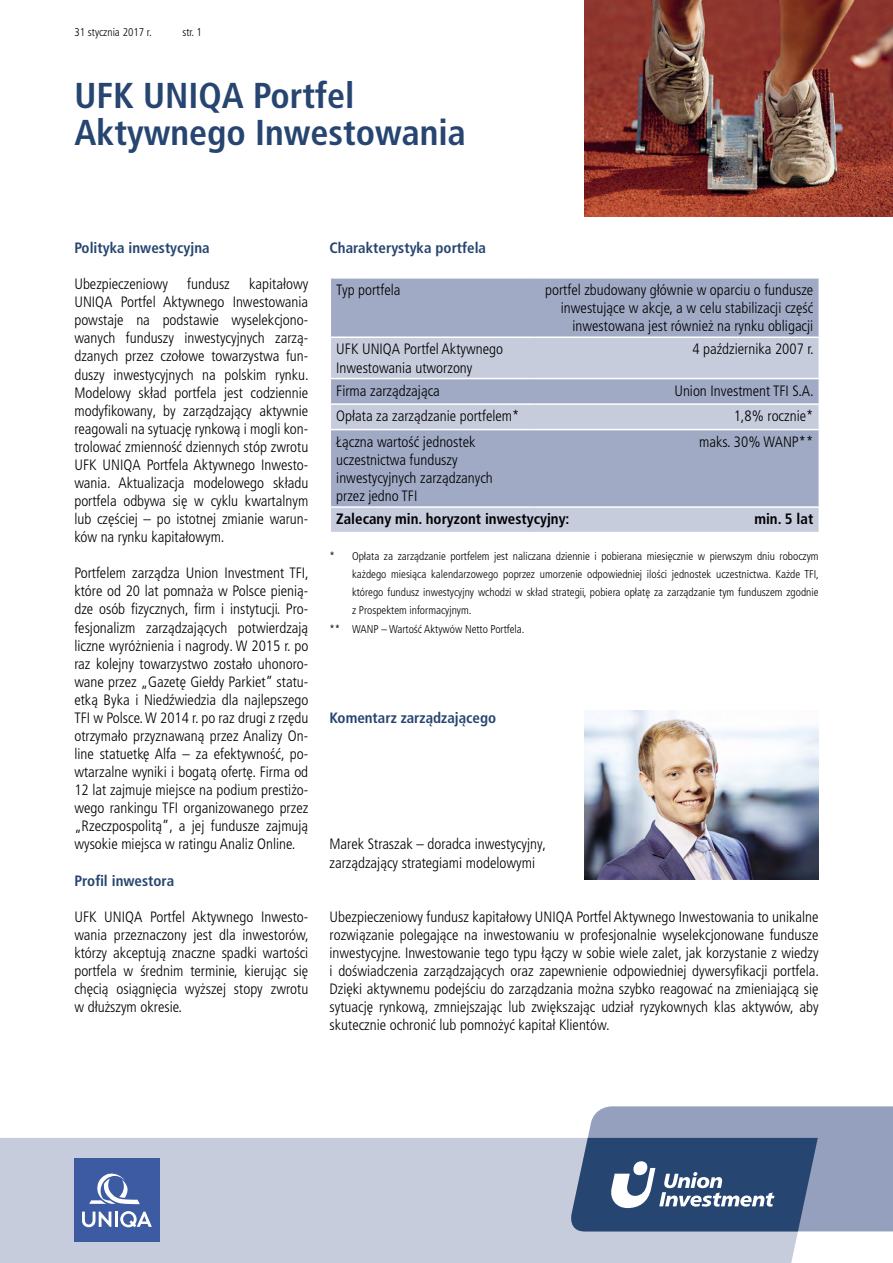
<style>
.page{position:relative;width:893px;height:1263px;background:#fff}
.page>*{position:absolute;margin:0;border:0;box-sizing:border-box;transform-origin:0 0}
.t1{font:700 condensed 36px/36.2px "Frutiger LT Pro";color:#264570}
._04_Copy_10_pt{font:300 condensed 15px/18px "Frutiger LT Pro";color:#000;text-align:justify}
._03_Subhead_10_pt{font:700 condensed 15px "Frutiger LT Pro";color:#264570}
._04_Copy_10_pt-2{font:700 condensed 15px "Frutiger LT Pro";color:#000}
._07_Issue_details__p{font:300 condensed 11.25px/18px "Frutiger LT Pro";color:#000;text-align:justify}
</style>
<div class="page">
<div style="left:0;top:1138px;width:818px;height:125px;background:#c7ccdd"></div>
<svg style="left:568px;top:1106px;width:325px;height:125px;background:#6a7d9e"></svg>
<img style="left:585px;top:0;width:308px;height:217px">
<div style="left:74px;top:1159px;width:85px;height:83px;background:#3c5ba3"></div>
<svg style="left:82px;top:1211px;width:29px;height:16px"></svg>
<hr style="left:115px;top:1211px;width:3px;height:16px;background:#fff">
<svg style="left:120px;top:1211px;width:32px;height:16px"></svg>
<svg style="left:89px;top:1173px;width:51px;height:31px"></svg>
<div style="left:331px;top:279px;width:488px;height:57px;background:#a0aac5"></div>
<svg style="left:331px;top:338px;width:488px;height:194px;background:#b2bad0"></svg>
<hr style="left:330px;top:378px;width:204px;height:1px;background:#fff">
<hr style="left:534px;top:378px;width:286px;height:1px;background:#fff">
<hr style="left:330px;top:403px;width:204px;height:2px;background:#fff">
<hr style="left:534px;top:403px;width:286px;height:2px;background:#fff">
<hr style="left:330px;top:429px;width:204px;height:1px;background:#fff">
<hr style="left:534px;top:429px;width:286px;height:1px;background:#fff">
<hr style="left:330px;top:506px;width:204px;height:2px;background:#fff">
<hr style="left:534px;top:506px;width:286px;height:2px;background:#fff">
<img style="left:585px;top:710px;width:234px;height:169px">
<p class="_07_Issue_details__p" style="left:74px;top:23px;width:79px">31 stycznia 2017 r.</p>
<p class="_07_Issue_details__p" style="left:182px;top:23px;width:21px">str. 1</p>
<h1 class="t1" style="left:74px;top:78px;width:393px">UFK UNIQA Portfel<br>Aktywnego Inwestowania</h1>
<p class="_03_Subhead_10_pt" style="left:74px;top:239px;width:137px">Polityka inwestycyjna</p>
<p class="_04_Copy_10_pt" style="left:74px;top:275px;width:95px">Ubezpieczeniowy</p>
<p class="_04_Copy_10_pt" style="left:187px;top:275px;width:44px">fundusz</p>
<p class="_04_Copy_10_pt" style="left:74px;top:275px;width:236px;text-indent:175px">kapitałowy UNIQA Portfel Aktywnego Inwestowania powstaje na podstawie wyselekcjono&shy;wanych funduszy inwestycyjnych zarzą&shy;dzanych przez czołowe towarzystwa fun&shy;duszy inwestycyjnych na polskim rynku.<br>Modelowy skład portfela jest codziennie modyfikowany, by zarządzający aktywnie reagowali na sytuację rynkową i mogli kon&shy;trolować zmienność dziennych stóp zwrotu UFK UNIQA Portfela Aktywnego Inwesto&shy;wania. Aktualizacja modelowego składu portfela odbywa się w cyklu kwartalnym lub częściej – po istotnej zmianie warun&shy;ków na rynku kapitałowym.</p>
<p class="_04_Copy_10_pt" style="left:74px;top:564px;width:236px">Portfelem zarządza Union Investment TFI, które od 20 lat pomnaża w Polsce pienią&shy;dze osób fizycznych, firm i instytucji. Pro&shy;fesjonalizm zarządzających potwierdzają liczne wyróżnienia i nagrody. W 2015 r. po raz kolejny towarzystwo zostało uhonoro&shy;wane przez „Gazetę Giełdy Parkiet” statu&shy;etką Byka i Niedźwiedzia dla najlepszego TFI w Polsce. W 2014 r. po raz drugi z rzędu otrzymało przyznawaną przez Analizy On&shy;line statuetkę Alfa – za efektywność, po&shy;wtarzalne wyniki i bogatą ofertę. Firma od 12 lat zajmuje miejsce na podium prestiżo&shy;wego rankingu TFI organizowanego przez „Rzeczpospolitą”, a jej fundusze zajmują wysokie miejsca w ratingu Analiz Online.</p>
<p class="_03_Subhead_10_pt" style="left:74px;top:871px;width:101px">Profil inwestora</p>
<p class="_04_Copy_10_pt" style="left:74px;top:908px;width:236px">UFK UNIQA Portfel Aktywnego Inwesto&shy;wania przeznaczony jest dla inwestorów, którzy akceptują znaczne spadki wartości portfela w średnim terminie, kierując się chęcią osiągnięcia wyższej stopy zwrotu w dłuższym okresie.</p>
<p class="_03_Subhead_10_pt" style="left:330px;top:239px;width:158px">Charakterystyka portfela</p>
<p class="_04_Copy_10_pt" style="left:336px;top:281px;width:66px">Typ portfela</p>
<p class="_04_Copy_10_pt" style="left:545px;top:281px;width:270px;text-align:right">portfel zbudowany głównie w oparciu o fundusze inwestujące w akcje, a w celu stabilizacji część inwestowana jest również na rynku obligacji</p>
<p class="_04_Copy_10_pt" style="left:336px;top:340px;width:168px">UFK UNIQA Portfel Aktywnego<br>Inwestowania utworzony</p>
<p class="_04_Copy_10_pt" style="left:692px;top:340px;width:123px">4 października 2007 r.</p>
<p class="_04_Copy_10_pt" style="left:336px;top:382px;width:105px">Firma zarządzająca</p>
<p class="_04_Copy_10_pt" style="left:674px;top:382px;width:141px">Union Investment TFI S.A.</p>
<p class="_04_Copy_10_pt" style="left:336px;top:407px;width:185px">Opłata za zarządzanie portfelem*</p>
<p class="_04_Copy_10_pt" style="left:734px;top:407px;width:81px">1,8% rocznie*</p>
<p class="_04_Copy_10_pt" style="left:336px;top:433px;width:158px;text-align:left">Łączna wartość jednostek uczestnictwa funduszy inwestycyjnych zarządzanych przez jedno TFI</p>
<p class="_04_Copy_10_pt" style="left:699px;top:433px;width:116px">maks. 30% WANP**</p>
<p class="_04_Copy_10_pt-2" style="left:336px;top:510px;width:235px">Zalecany min. horyzont inwestycyjny:</p>
<p class="_04_Copy_10_pt-2" style="left:754px;top:510px;width:60px">min. 5 lat</p>
<p class="_07_Issue_details__p" style="left:352px;top:547px;width:468px;text-indent:-22px">* Opłata za zarządzanie portfelem jest naliczana dziennie i pobierana miesięcznie w pierwszym dniu roboczym każdego miesiąca kalendarzowego poprzez umorzenie odpowiedniej ilości jednostek uczestnictwa. Każde TFI, którego fundusz inwestycyjny wchodzi w skład strategii, pobiera opłatę za zarządzanie tym funduszem zgodnie z Prospektem informacyjnym.</p>
<p class="_07_Issue_details__p" style="left:330px;top:620px;width:197px">** WANP – Wartość Aktywów Netto Portfela.</p>
<p class="_03_Subhead_10_pt" style="left:330px;top:709px;width:168px">Komentarz zarządzającego</p>
<p class="_04_Copy_10_pt" style="left:330px;top:835px;width:218px">Marek Straszak – doradca inwestycyjny,</p>
<p class="_04_Copy_10_pt" style="left:330px;top:853px;width:207px">zarządzający strategiami modelowymi</p>
<p class="_04_Copy_10_pt" style="left:330px;top:908px;width:491px">Ubezpieczeniowy fundusz kapitałowy UNIQA Portfel Aktywnego Inwestowania to unikalne rozwiązanie polegające na inwestowaniu w profesjonalnie wyselekcjonowane fundusze inwestycyjne. Inwestowanie tego typu łączy w sobie wiele zalet, jak korzystanie z wiedzy i doświadczenia zarządzających oraz zapewnienie odpowiedniej dywersyfikacji portfela.<br>Dzięki aktywnemu podejściu do zarządzania można szybko reagować na zmieniającą się sytuację rynkową, zmniejszając lub zwiększając udział ryzykownych klas aktywów, aby skutecznie ochronić lub pomnożyć kapitał Klientów.</p>
</div>
